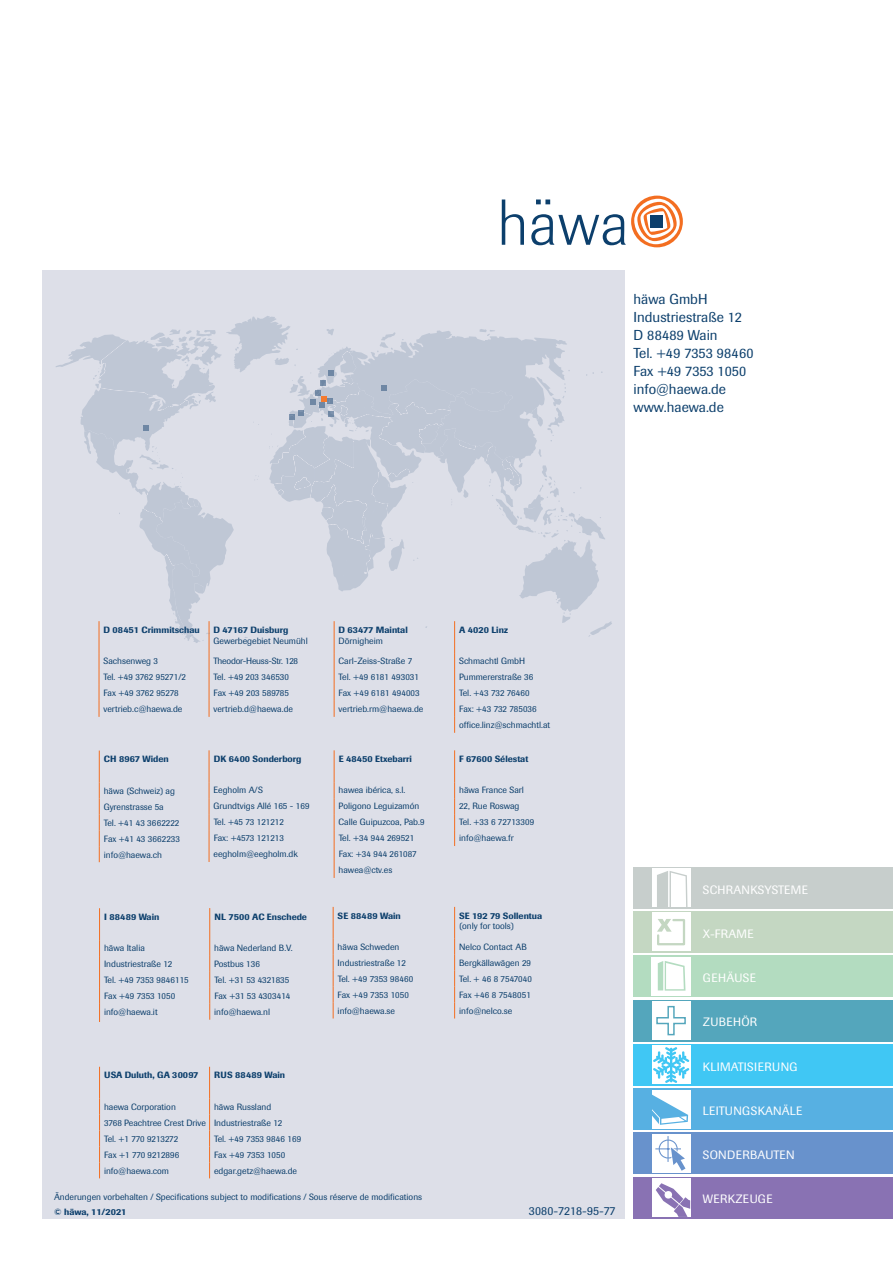
<style>
.page{position:relative;width:893px;height:1263px;background:#fff}
.page>*{position:absolute;margin:0;border:0;box-sizing:border-box;transform-origin:0 0}
.t1{font:14.25px/18px "Imago";color:#0c3f6c}
.t2{font:12px "Imago";letter-spacing:.02em;color:#fff}
.t3{font:12px "Imago";letter-spacing:.04em;color:#fff}
.t4{font:12px "Imago";color:#0c3f6c}
.t5{font:9px/15.9px "Imago";color:#0c3f6c}
.t6{font:500 9px/11.2px "Imago";color:#0c3f6c}
.t7{font:500 9px "Imago";letter-spacing:.02em;color:#0c3f6c}
.s1{font-weight:500}
.s2{font-weight:400}
</style>
<div class="page">
<div style="left:43px;top:270px;width:582px;height:948px;background:#dddfe8"></div>
<svg style="left:502px;top:199px;width:22px;height:46px"></svg>
<svg style="left:531px;top:196px;width:152px;height:51px"></svg>
<hr style="left:99px;top:621px;width:1px;height:32px;background:#f36e21">
<svg style="left:99px;top:653px;width:1px;height:64px"></svg>
<hr style="left:209px;top:621px;width:1px;height:32px;background:#f36e21">
<svg style="left:209px;top:653px;width:1px;height:64px"></svg>
<hr style="left:454px;top:621px;width:1px;height:32px;background:#f36e21">
<svg style="left:454px;top:653px;width:1px;height:80px"></svg>
<hr style="left:334px;top:621px;width:1px;height:32px;background:#f36e21">
<svg style="left:334px;top:653px;width:1px;height:64px"></svg>
<hr style="left:209px;top:750px;width:1px;height:32px;background:#f36e21">
<svg style="left:209px;top:782px;width:1px;height:80px"></svg>
<hr style="left:334px;top:750px;width:1px;height:32px;background:#f36e21">
<svg style="left:334px;top:782px;width:1px;height:96px"></svg>
<hr style="left:454px;top:750px;width:1px;height:32px;background:#f36e21">
<svg style="left:454px;top:782px;width:1px;height:64px"></svg>
<hr style="left:99px;top:908px;width:1px;height:32px;background:#f36e21">
<svg style="left:99px;top:940px;width:1px;height:82px"></svg>
<hr style="left:209px;top:908px;width:1px;height:32px;background:#f36e21">
<svg style="left:209px;top:940px;width:1px;height:80px"></svg>
<hr style="left:99px;top:1067px;width:1px;height:32px;background:#f36e21">
<svg style="left:99px;top:1099px;width:1px;height:79px"></svg>
<hr style="left:209px;top:1067px;width:1px;height:32px;background:#f36e21">
<svg style="left:209px;top:1099px;width:1px;height:79px"></svg>
<hr style="left:333px;top:907px;width:1px;height:32px;background:#f36e21">
<svg style="left:333px;top:939px;width:1px;height:79px"></svg>
<svg style="left:56px;top:329px;width:556px;height:316px"></svg>
<svg style="left:144px;top:425px;width:5px;height:5px"></svg>
<svg style="left:289px;top:411px;width:15px;height:8px"></svg>
<svg style="left:381px;top:386px;width:6px;height:5px"></svg>
<svg style="left:311px;top:381px;width:23px;height:36px"></svg>
<svg style="left:329px;top:370px;width:5px;height:5px"></svg>
<hr style="left:99px;top:750px;width:1px;height:32px;background:#f36e21">
<svg style="left:99px;top:782px;width:1px;height:80px"></svg>
<hr style="left:454px;top:907px;width:1px;height:32px;background:#f36e21">
<svg style="left:454px;top:939px;width:1px;height:79px"></svg>
<div style="left:634px;top:867px;width:259px;height:41px;background:#c7cecc"></div>
<div style="left:634px;top:911px;width:259px;height:41px;background:#c4d7c2"></div>
<div style="left:634px;top:955px;width:259px;height:42px;background:#b3dcc0"></div>
<div style="left:634px;top:1000px;width:259px;height:41px;background:#54a6bc"></div>
<div style="left:634px;top:1133px;width:259px;height:41px;background:#6892cc"></div>
<div style="left:634px;top:1177px;width:259px;height:41px;background:#8972b3"></div>
<div style="left:634px;top:1044px;width:259px;height:42px;background:#40c7f4"></div>
<div style="left:634px;top:1088px;width:259px;height:42px;background:#57b0e2"></div>
<div style="left:652px;top:1001px;width:38px;height:39px;background:#fff"></div>
<svg style="left:656px;top:1005px;width:30px;height:31px"></svg>
<div style="left:652px;top:869px;width:38px;height:38px;background:#fff"></div>
<svg style="left:657px;top:871px;width:31px;height:36px"></svg>
<div style="left:652px;top:913px;width:38px;height:38px;background:#fff"></div>
<svg style="left:652px;top:957px;width:38px;height:38px"></svg>
<div style="left:652px;top:1046px;width:38px;height:38px;background:#fff"></div>
<svg style="left:653px;top:1047px;width:37px;height:36px"></svg>
<div style="left:652px;top:1090px;width:38px;height:38px;background:#fff"></div>
<svg style="left:652px;top:1094px;width:36px;height:31px"></svg>
<div style="left:652px;top:1178px;width:38px;height:39px;background:#fff"></div>
<svg style="left:656px;top:1183px;width:34px;height:34px"></svg>
<div style="left:652px;top:1134px;width:38px;height:38px;background:#fff"></div>
<svg style="left:657px;top:919px;width:28px;height:27px"></svg>
<hr style="left:667px;top:1136px;width:2px;height:26px;background:#6892cc">
<svg style="left:655px;top:1138px;width:31px;height:33px"></svg>
<p class="t1" style="left:634px;top:290px;width:121px">häwa GmbH<br>Industriestraße 12<br>D 88489 Wain<br>Tel. +49 7353 98460<br>Fax +49 7353 1050 info@haewa.de www.haewa.de</p>
<p class="t6" style="left:104px;top:624px;width:98px">D 08451 Crimmitschau</p>
<p class="t5" style="left:104px;top:653px;width:84px">Sachsenweg 3<br>Tel. +49 3762 95271/2<br>Fax +49 3762 95278 vertrieb.c@haewa.de</p>
<p class="t5" style="left:214px;top:624px;width:96px;line-height:11.2px"><span class="s1">D 47167 Duisburg<br></span>Gewerbegebiet Neumühl</p>
<p class="t5" style="left:214px;top:653px;width:86px">Theodor-Heuss-Str. 128<br>Tel. +49 203 346530<br>Fax +49 203 589785 vertrieb.d@haewa.de</p>
<p class="t6" style="left:104px;top:753px;width:66px">CH 8967 Widen</p>
<p class="t5" style="left:104px;top:783px;width:78px">häwa (Schweiz) ag<br>Gyrenstrasse 5a<br>Tel. +41 43 3662222<br>Fax +41 43 3662233 info@haewa.ch</p>
<p class="t6" style="left:214px;top:753px;width:89px">DK 6400 Sonderborg</p>
<p class="t5" style="left:214px;top:782px;width:98px">Eegholm A/S<br>Grundtvigs Allé 165 - 169<br>Tel. +45 73 121212<br>Fax: +4573 121213 eegholm@eegholm.dk</p>
<p class="t7" style="left:104px;top:911px;width:57px">I 88489 Wain</p>
<p class="t5" style="left:104px;top:940px;width:86px">häwa Italia<br>Industriestraße 12<br>Tel. +49 7353 9846115<br>Fax +49 7353 1050 info@haewa.it</p>
<p class="t6" style="left:214px;top:911px;width:94px">NL 7500 AC Enschede</p>
<p class="t5" style="left:214px;top:940px;width:80px">häwa Nederland B.V.<br>Postbus 136<br>Tel. +31 53 4321835<br>Fax +31 53 4303414 info@haewa.nl</p>
<p class="t6" style="left:104px;top:1069px;width:96px">USA Duluth, GA 30097</p>
<p class="t5" style="left:104px;top:1099px;width:103px">haewa Corporation<br>3768 Peachtree Crest Drive<br>Tel. +1 770 9213272<br>Fax +1 770 9212896 info@haewa.com</p>
<p class="t7" style="left:214px;top:1070px;width:72px">RUS 88489 Wain</p>
<p class="t5" style="left:214px;top:1099px;width:89px">häwa Russland<br>Industriestraße 12<br>Tel. +49 7353 9846 169<br>Fax +49 7353 1050 edgar.getz@haewa.de</p>
<p class="t6" style="left:339px;top:624px;width:71px">D 63477 Maintal<br><span class="s2">Dörnigheim</span></p>
<p class="t5" style="left:339px;top:653px;width:86px">Carl-Zeiss-Straße 7<br>Tel. +49 6181 493031<br>Fax +49 6181 494003 vertrieb.rm@haewa.de</p>
<p class="t6" style="left:339px;top:753px;width:75px">E 48450 Etxebarri</p>
<p class="t5" style="left:339px;top:782px;width:87px">hawea ibérica, s.l.<br>Poligono Leguizamón<br>Calle Guipuzcoa, Pab.9<br>Tel. +34 944 269521<br>Fax: +34 944 261087 hawea@ctv.es</p>
<p class="t7" style="left:338px;top:910px;width:65px">SE 88489 Wain</p>
<p class="t5" style="left:338px;top:939px;width:77px">häwa Schweden<br>Industriestraße 12<br>Tel. +49 7353 98460<br>Fax +49 7353 1050 info@haewa.se</p>
<p class="t5" style="left:54px;top:1189px;width:370px">Änderungen vorbehalten / Specifications subject to modifications / Sous réserve de modifications</p>
<p class="t6" style="left:459px;top:624px;width:51px">A 4020 Linz</p>
<p class="t5" style="left:459px;top:653px;width:93px">Schmachtl GmbH<br>Pummererstraße 36<br>Tel. +43 732 76460<br>Fax: +43 732 785036 office.linz@schmachtl.at</p>
<p class="t6" style="left:459px;top:753px;width:71px">F 67600 Sélestat</p>
<p class="t5" style="left:459px;top:782px;width:77px">häwa France Sarl<br>22, Rue Roswag<br>Tel. +33 6 72713309 info@haewa.fr</p>
<p class="t6" style="left:459px;top:910px;width:85px;line-height:10.2px">SE 192 79 Sollentua <span class="s2">(only for tools)</span></p>
<p class="t5" style="left:459px;top:939px;width:74px">Nelco Contact AB<br>Bergkällawägen 29<br>Tel. + 46 8 7547040<br>Fax +46 8 7548051 info@nelco.se</p>
<p class="t6" style="left:54px;top:1206px;width:74px">© häwa, 11/2021</p>
<p class="t4" style="left:529px;top:1204px;width:88px">3080-7218-95-77</p>
<p class="t2" style="left:703px;top:882px;width:107px">SCHRANKSYSTEME</p>
<p class="t2" style="left:703px;top:926px;width:52px">X-FRAME</p>
<p class="t3" style="left:703px;top:971px;width:55px">GEHÄUSE</p>
<p class="t2" style="left:703px;top:1015px;width:56px">ZUBEHÖR</p>
<p class="t3" style="left:703px;top:1059px;width:96px">KLIMATISIERUNG</p>
<p class="t2" style="left:703px;top:1104px;width:101px">LEITUNGSKANÄLE</p>
<p class="t2" style="left:703px;top:1148px;width:93px">SONDERBAUTEN</p>
<p class="t2" style="left:703px;top:1192px;width:71px">WERKZEUGE</p>
</div>
